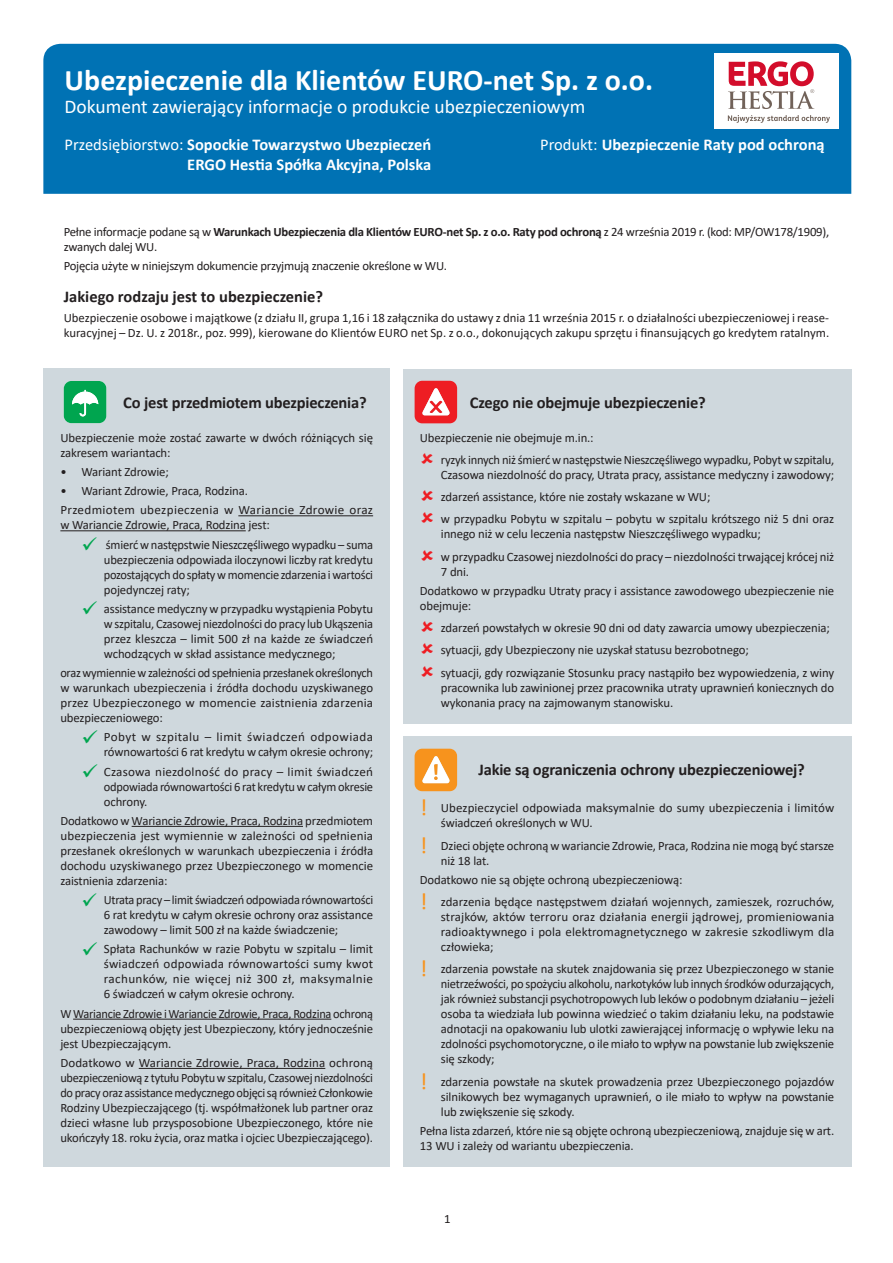
<style>
.page{position:relative;width:893px;height:1263px;background:#fff}
.page>*{position:absolute;margin:0;border:0;box-sizing:border-box;transform-origin:0 0}
.t1{font:700 30px "Calibri";color:#fff}
.t2{font:19.5px "Calibri";color:#fff}
.t3{font:700 16.5px "Calibri";letter-spacing:-.01em;color:#231f20}
.t4{font:700 16.5px "Calibri";color:#fff}
.t5{font:12.75px/15px "Calibri";letter-spacing:-.01em;color:#231f20;text-align:justify}
.t6{font:12.75px/15px "Calibri";letter-spacing:.015em;color:#231f20}
.s1{font-weight:400}
.s2{font-weight:700}
.s3{color:#00a54f}
.s4{font-size:23.4px;color:#f7931d}
</style>
<div class="page">
<div style="left:43px;top:44px;width:808px;height:150px;background:#0072b4"></div>
<div style="left:43px;top:369px;width:347px;height:798px;background:#cfd8dd"></div>
<hr style="left:238px;top:515px;width:135px;height:1px;background:#231f20">
<hr style="left:60px;top:530px;width:186px;height:1px;background:#231f20">
<hr style="left:132px;top:826px;width:171px;height:1px;background:#231f20">
<hr style="left:73px;top:1019px;width:258px;height:1px;background:#231f20">
<hr style="left:139px;top:1068px;width:186px;height:1px;background:#231f20">
<div style="left:403px;top:369px;width:448px;height:355px;background:#cfd8dd"></div>
<div style="left:403px;top:737px;width:448px;height:430px;background:#cfd8dd"></div>
<svg style="left:64px;top:381px;width:42px;height:42px;background:#2eb46e"></svg>
<svg style="left:415px;top:381px;width:42px;height:42px;background:#f05055"></svg>
<svg style="left:415px;top:749px;width:42px;height:42px;background:#f7ac54"></svg>
<div style="left:714px;top:53px;width:125px;height:76px;background:#fff"></div>
<svg style="left:728px;top:61px;width:86px;height:48px"></svg>
<svg style="left:728px;top:115px;width:102px;height:8px"></svg>
<p class="t1" style="left:65px;top:59px;width:590px">Ubezpieczenie dla Klientów EURO-net Sp. z o.o.</p>
<p class="t2" style="left:65px;top:93px;width:522px">Dokument zawierający informacje o produkcie ubezpieczeniowym</p>
<p class="t4" style="left:65px;top:133px;width:368px"><span class="s1">Przedsiębiorstwo:</span> Sopockie Towarzystwo Ubezpieczeń</p>
<p class="t4" style="left:540px;top:133px;width:286px"><span class="s1">Produkt:</span> Ubezpieczenie Raty pod ochroną</p>
<p class="t4" style="left:187px;top:153px;width:246px">ERGO Hestia Spółka Akcyjna, Polska</p>
<p class="t5" style="left:64px;top:224px;width:767px">Pełne informacje podane są w <span class="s2">Warunkach Ubezpieczenia dla Klientów EURO-net Sp. z o.o. Raty pod ochroną</span> z 24 września 2019 r. (kod: MP/OW178/1909), zwanych dalej WU.</p>
<p class="t5" style="left:64px;top:258px;width:385px">Pojęcia użyte w niniejszym dokumencie przyjmują znaczenie określone w WU.</p>
<p class="t3" style="left:64px;top:285px;width:261px">Jakiego rodzaju jest to ubezpieczenie?</p>
<p class="t5" style="left:64px;top:310px;width:767px">Ubezpieczenie osobowe i majątkowe (z działu II, grupa 1,16 i 18 załącznika do ustawy z dnia 11 września 2015 r. o działalności ubezpieczeniowej i rease&shy;kuracyjnej – Dz. U. z 2018r., poz. 999), kierowane do Klientów EURO net Sp. z o.o., dokonujących zakupu sprzętu i finansujących go kredytem ratalnym.</p>
<p class="t3" style="left:123px;top:390px;width:245px">Co jest przedmiotem ubezpieczenia?</p>
<p class="t5" style="left:60px;top:430px;width:314px">Ubezpieczenie może zostać zawarte w dwóch różniących się zakresem wariantach:</p>
<p class="t5" style="left:60px;top:464px;width:110px">• Wariant Zdrowie;</p>
<p class="t5" style="left:60px;top:483px;width:189px">• Wariant Zdrowie, Praca, Rodzina.</p>
<p class="t6" style="left:60px;top:502px;width:314px">Przedmiotem ubezpieczenia w Wariancie Zdrowie oraz w Wariancie Zdrowie, Praca, Rodzina jest:</p>
<p class="t5" style="left:104px;top:537px;width:271px;text-indent:-22px"><span class="s3">✓</span> śmierć w następstwie Nieszczęśliwego wypadku – suma ubezpieczenia odpowiada iloczynowi liczby rat kredytu pozostających do spłaty w momencie zdarzenia i wartości pojedynczej raty;</p>
<p class="t5" style="left:104px;top:601px;width:271px;text-indent:-22px"><span class="s3">✓</span> assistance medyczny w przypadku wystąpienia Pobytu w szpitalu, Czasowej niezdolności do pracy lub Ukąszenia przez kleszcza – limit 500 zł na każde ze świadczeń wchodzących w skład assistance medycznego;</p>
<p class="t5" style="left:60px;top:665px;width:314px">oraz wymiennie w zależności od spełnienia przesłanek określonych w warunkach ubezpieczenia i źródła dochodu uzyskiwanego przez Ubezpieczonego w momencie zaistnienia zdarzenia ubezpieczeniowego:</p>
<p class="t5" style="left:82px;top:729px;width:293px;text-align:right"><span class="s3">✓</span> Pobyt w szpitalu – limit świadczeń odpowiada równowartości 6 rat kredytu w całym okresie ochrony;</p>
<p class="t5" style="left:104px;top:764px;width:271px;text-indent:-22px"><span class="s3">✓</span> Czasowa niezdolność do pracy – limit świadczeń odpowiada równowartości 6 rat kredytu w całym okresie ochrony.</p>
<p class="t5" style="left:60px;top:813px;width:314px">Dodatkowo w Wariancie Zdrowie, Praca, Rodzina przedmiotem ubezpieczenia jest wymiennie w zależności od spełnienia przesłanek określonych w warunkach ubezpieczenia i źródła dochodu uzyskiwanego przez Ubezpieczonego w momencie zaistnienia zdarzenia:</p>
<p class="t5" style="left:104px;top:892px;width:271px;text-indent:-22px"><span class="s3">✓</span> Utrata pracy – limit świadczeń odpowiada równowartości 6 rat kredytu w całym okresie ochrony oraz assistance zawodowy – limit 500 zł na każde świadczenie;</p>
<p class="t5" style="left:104px;top:941px;width:271px;text-indent:-22px"><span class="s3">✓</span> Spłata Rachunków w razie Pobytu w szpitalu – limit świadczeń odpowiada równowartości sumy kwot rachunków, nie więcej niż 300 zł, maksymalnie 6 świadczeń w całym okresie ochrony.</p>
<p class="t5" style="left:60px;top:1006px;width:314px">W Wariancie Zdrowie i Wariancie Zdrowie, Praca, Rodzina ochroną ubezpieczeniową objęty jest Ubezpieczony, który jednocześnie jest Ubezpieczającym.</p>
<p class="t5" style="left:60px;top:1055px;width:314px">Dodatkowo w Wariancie Zdrowie, Praca, Rodzina ochroną ubezpieczeniową z tytułu Pobytu w szpitalu, Czasowej niezdolności do pracy oraz assistance medycznego objęci są również Członkowie Rodziny Ubezpieczającego (tj. współmałżonek lub partner oraz dzieci własne lub przysposobione Ubezpieczonego, które nie ukończyły 18. roku życia, oraz matka i ojciec Ubezpieczającego).</p>
<p class="t3" style="left:470px;top:390px;width:237px">Czego nie obejmuje ubezpieczenie?</p>
<p class="t5" style="left:420px;top:430px;width:175px">Ubezpieczenie nie obejmuje m.in.:</p>
<p class="t5" style="left:441px;top:452px;width:395px">ryzyk innych niż śmierć w następstwie Nieszczęśliwego wypadku, Pobyt w szpitalu,<br>Czasowa niezdolność do pracy, Utrata pracy, assistance medyczny i zawodowy;</p>
<p class="t5" style="left:441px;top:489px;width:271px">zdarzeń assistance, które nie zostały wskazane w WU;</p>
<p class="t5" style="left:441px;top:511px;width:395px">w przypadku Pobytu w szpitalu – pobytu w szpitalu krótszego niż 5 dni oraz innego niż w celu leczenia następstw Nieszczęśliwego wypadku;</p>
<p class="t5" style="left:441px;top:549px;width:395px">w przypadku Czasowej niezdolności do pracy – niezdolności trwającej krócej niż<br>7 dni.</p>
<p class="t5" style="left:420px;top:583px;width:416px">Dodatkowo w przypadku Utraty pracy i assistance zawodowego ubezpieczenie nie obejmuje:</p>
<p class="t5" style="left:441px;top:620px;width:390px">zdarzeń powstałych w okresie 90 dni od daty zawarcia umowy ubezpieczenia;</p>
<p class="t5" style="left:441px;top:642px;width:309px">sytuacji, gdy Ubezpieczony nie uzyskał statusu bezrobotnego;</p>
<p class="t5" style="left:441px;top:665px;width:395px">sytuacji, gdy rozwiązanie Stosunku pracy nastąpiło bez wypowiedzenia, z winy pracownika lub zawinionej przez pracownika utraty uprawnień koniecznych do wykonania pracy na zajmowanym stanowisku.</p>
<p class="t3" style="left:478px;top:758px;width:328px">Jakie są ograniczenia ochrony ubezpieczeniowej?</p>
<p class="t5" style="left:441px;top:800px;width:395px;text-indent:-21px"><span class="s4">!</span> Ubezpieczyciel odpowiada maksymalnie do sumy ubezpieczenia i limitów świadczeń określonych w WU.</p>
<p class="t5" style="left:441px;top:838px;width:395px;text-indent:-21px"><span class="s4">!</span> Dzieci objęte ochroną w wariancie Zdrowie, Praca, Rodzina nie mogą być starsze niż 18 lat.</p>
<p class="t5" style="left:420px;top:872px;width:264px">Dodatkowo nie są objęte ochroną ubezpieczeniową:</p>
<p class="t5" style="left:441px;top:894px;width:395px;text-indent:-21px"><span class="s4">!</span> zdarzenia będące następstwem działań wojennych, zamieszek, rozruchów, strajków, aktów terroru oraz działania energii jądrowej, promieniowania radioaktywnego i pola elektromagnetycznego w zakresie szkodliwym dla człowieka;</p>
<p class="t5" style="left:441px;top:961px;width:395px;text-indent:-21px"><span class="s4">!</span> zdarzenia powstałe na skutek znajdowania się przez Ubezpieczonego w stanie nietrzeźwości, po spożyciu alkoholu, narkotyków lub innych środków odurzających, jak również substancji psychotropowych lub leków o podobnym działaniu – jeżeli osoba ta wiedziała lub powinna wiedzieć o takim działaniu leku, na podstawie adnotacji na opakowaniu lub ulotki zawierającej informację o wpływie leku na zdolności psychomotoryczne, o ile miało to wpływ na powstanie lub zwiększenie się szkody;</p>
<p class="t5" style="left:441px;top:1074px;width:395px;text-indent:-21px"><span class="s4">!</span> zdarzenia powstałe na skutek prowadzenia przez Ubezpieczonego pojazdów silnikowych bez wymaganych uprawnień, o ile miało to wpływ na powstanie lub zwiększenie się szkody.</p>
<p class="t5" style="left:420px;top:1123px;width:416px">Pełna lista zdarzeń, które nie są objęte ochroną ubezpieczeniową, znajduje się w art.<br>13 WU i zależy od wariantu ubezpieczenia.</p>
<p class="t5" style="left:444px;top:1210px;width:8px">1</p>
</div>
